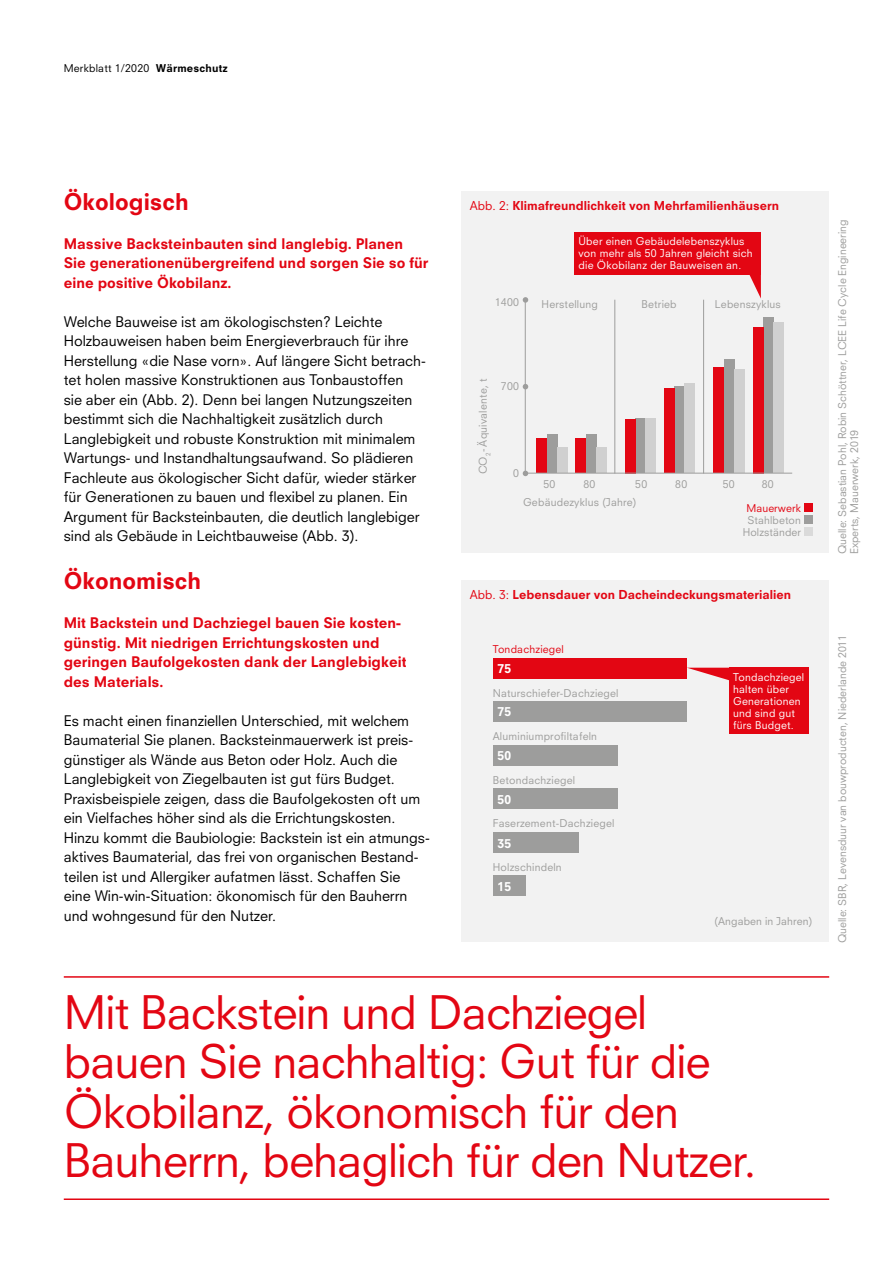
<style>
.page{position:relative;width:893px;height:1263px;background:#fff}
.page>*{position:absolute;margin:0;border:0;box-sizing:border-box;transform-origin:0 0}
.t1{font:45px/49.5px "Neuzeit S";letter-spacing:-.02em;color:#e30613}
.t2{font:800 22.5px "Neuzeit S";color:#e30613}
.t3{font:14.25px/19.5px "Neuzeit S";color:#000}
.t4{font:800 14.25px/19.5px "Neuzeit S";color:#e30613}
.t5{font:800 12px "Neuzeit S";color:#e30613}
.t6{font:800 12px "Neuzeit S";letter-spacing:.02em;color:#fff}
.t7{font:10.5px/12px "Neuzeit S";letter-spacing:.02em;color:#9d9d9c;text-align:center}
.t8{font:10.5px/12px "Neuzeit S";letter-spacing:.02em;color:#fff}
.t9{font:10.5px/12px "Neuzeit S";color:#9d9d9c}
.t10{font:10.5px "Neuzeit S";letter-spacing:.02em;color:#000}
.t11{font:10.5px "Neuzeit S";letter-spacing:.02em;color:#e30613}
.s1{font-weight:800}
.s2{font-weight:400}
</style>
<div class="page">
<hr style="left:64px;top:976px;width:765px;height:2px;background:#e30613">
<hr style="left:64px;top:1198px;width:765px;height:2px;background:#e30613">
<div style="left:461px;top:191px;width:368px;height:362px;background:#f2f2f2"></div>
<div style="left:804px;top:504px;width:8px;height:8px;background:#e30613"></div>
<div style="left:804px;top:516px;width:8px;height:8px;background:#9d9d9c"></div>
<div style="left:804px;top:528px;width:8px;height:8px;background:#dadada"></div>
<hr style="left:525px;top:300px;width:1px;height:173px;background:#9d9d9c">
<hr style="left:614px;top:300px;width:1px;height:173px;background:#9d9d9c">
<hr style="left:703px;top:300px;width:1px;height:173px;background:#9d9d9c">
<svg style="left:523px;top:297px;width:5px;height:6px"></svg>
<svg style="left:523px;top:384px;width:5px;height:5px"></svg>
<svg style="left:523px;top:471px;width:5px;height:5px"></svg>
<div style="left:547px;top:434px;width:10px;height:39px;background:#9d9d9c"></div>
<div style="left:557px;top:447px;width:10px;height:26px;background:#d0d0d0"></div>
<div style="left:537px;top:439px;width:10px;height:34px;background:#e30613"></div>
<div style="left:586px;top:434px;width:10px;height:39px;background:#9d9d9c"></div>
<div style="left:596px;top:447px;width:10px;height:26px;background:#d0d0d0"></div>
<div style="left:576px;top:439px;width:10px;height:34px;background:#e30613"></div>
<div style="left:635px;top:418px;width:10px;height:55px;background:#9d9d9c"></div>
<div style="left:645px;top:418px;width:11px;height:55px;background:#d0d0d0"></div>
<div style="left:625px;top:419px;width:10px;height:54px;background:#e30613"></div>
<div style="left:674px;top:386px;width:10px;height:87px;background:#9d9d9c"></div>
<div style="left:684px;top:384px;width:11px;height:89px;background:#d0d0d0"></div>
<div style="left:664px;top:389px;width:10px;height:84px;background:#e30613"></div>
<div style="left:724px;top:359px;width:10px;height:114px;background:#9d9d9c"></div>
<div style="left:734px;top:370px;width:10px;height:103px;background:#d0d0d0"></div>
<div style="left:714px;top:368px;width:10px;height:105px;background:#e30613"></div>
<div style="left:763px;top:318px;width:10px;height:155px;background:#9d9d9c"></div>
<div style="left:773px;top:322px;width:10px;height:151px;background:#d0d0d0"></div>
<div style="left:753px;top:327px;width:10px;height:146px;background:#e30613"></div>
<hr style="left:525px;top:473px;width:267px;height:1px;background:#9d9d9c">
<div style="left:461px;top:581px;width:368px;height:361px;background:#f2f2f2"></div>
<div style="left:493px;top:658px;width:193px;height:20px;background:#e30613"></div>
<div style="left:493px;top:702px;width:193px;height:20px;background:#9d9d9c"></div>
<div style="left:493px;top:745px;width:124px;height:20px;background:#9d9d9c"></div>
<div style="left:493px;top:789px;width:124px;height:20px;background:#9d9d9c"></div>
<div style="left:493px;top:832px;width:86px;height:20px;background:#9d9d9c"></div>
<div style="left:493px;top:876px;width:33px;height:20px;background:#9d9d9c"></div>
<div style="left:574px;top:232px;width:187px;height:42px;background:#e30613"></div>
<div style="left:729px;top:668px;width:80px;height:66px;background:#e30613"></div>
<svg style="left:748px;top:274px;width:13px;height:25px"></svg>
<svg style="left:688px;top:668px;width:41px;height:12px"></svg>
<p class="t10" style="left:64px;top:62px;width:165px">Merkblatt 1/2020 <span class="s1">Wärmeschutz</span></p>
<h2 class="t2" style="left:64px;top:187px;width:126px">Ökologisch</h2>
<p class="t4" style="left:64px;top:233px;width:366px">Massive Backsteinbauten sind langlebig. Planen<br>Sie generationenübergreifend und sorgen Sie so für eine positive Ökobilanz.</p>
<p class="t3" style="left:64px;top:311px;width:364px">Welche Bauweise ist am ökologischsten? Leichte Holzbauweisen haben beim Energieverbrauch für ihre Herstellung «die Nase vorn». Auf längere Sicht betrach&shy;tet holen massive Konstruktionen aus Tonbaustoffen<br>sie aber ein (Abb. 2). Denn bei langen Nutzungszeiten bestimmt sich die Nachhaltigkeit zusätzlich durch Langlebigkeit und robuste Konstruktion mit minimalem Wartungs- und Instandhaltungsaufwand. So plädieren Fachleute aus ökologischer Sicht dafür, wieder stärker für Generationen zu bauen und flexibel zu planen. Ein Argument für Backsteinbauten, die deutlich langlebiger sind als Gebäude in Leichtbauweise (Abb. 3).</p>
<h2 class="t2" style="left:64px;top:567px;width:139px">Ökonomisch</h2>
<p class="t4" style="left:64px;top:613px;width:344px">Mit Backstein und Dachziegel bauen Sie kosten&shy;günstig. Mit niedrigen Errichtungskosten und geringen Baufolgekosten dank der Langlebigkeit des Materials.</p>
<p class="t3" style="left:64px;top:710px;width:366px">Es macht einen finanziellen Unterschied, mit welchem Baumaterial Sie planen. Backsteinmauerwerk ist preis&shy;günstiger als Wände aus Beton oder Holz. Auch die Langlebigkeit von Ziegelbauten ist gut fürs Budget.<br>Praxisbeispiele zeigen, dass die Baufolgekosten oft um ein Vielfaches höher sind als die Errichtungskosten.<br>Hinzu kommt die Baubiologie: Backstein ist ein atmungs&shy;aktives Baumaterial, das frei von organischen Bestand&shy;teilen ist und Allergiker aufatmen lässt. Schaffen Sie eine Win-win-Situation: ökonomisch für den Bauherrn und wohngesund für den Nutzer.</p>
<p class="t5" style="left:470px;top:198px;width:311px"><span class="s2">Abb. 2:</span> Klimafreundlichkeit von Mehrfamilienhäusern</p>
<p class="t8" style="left:578px;top:235px;width:176px">Über einen Gebäudelebenszyklus von mehr als 50 Jahren gleicht sich die Ökobilanz der Bauweisen an.</p>
<p class="t7" style="left:495px;top:296px;width:25px">1400</p>
<p class="t7" style="left:542px;top:298px;width:58px">Herstellung</p>
<p class="t7" style="left:642px;top:298px;width:37px">Betrieb</p>
<p class="t7" style="left:715px;top:298px;width:67px">Lebenszyklus</p>
<p class="t7" style="left:477px;top:474px;width:98px;rotate:-90deg">CO<sub>2</sub>- Äquivalente, t</p>
<p class="t7" style="left:501px;top:380px;width:19px">700</p>
<p class="t7" style="left:513px;top:467px;width:7px">0</p>
<p class="t7" style="left:543px;top:478px;width:13px">50</p>
<p class="t7" style="left:583px;top:478px;width:13px">80</p>
<p class="t7" style="left:635px;top:478px;width:13px">50</p>
<p class="t7" style="left:675px;top:478px;width:13px">80</p>
<p class="t7" style="left:723px;top:478px;width:13px">50</p>
<p class="t7" style="left:762px;top:478px;width:13px">80</p>
<p class="t7" style="left:523px;top:496px;width:115px">Gebäudezyklus (Jahre)</p>
<p class="t11" style="left:746px;top:501px;width:56px">Mauerwerk</p>
<p class="t7" style="left:743px;top:514px;width:60px">Stahlbeton<br>Holzständer</p>
<p class="t5" style="left:470px;top:587px;width:323px"><span class="s2">Abb. 3:</span> Lebensdauer von Dacheindeckungsmaterialien</p>
<p class="t11" style="left:493px;top:643px;width:73px">Tondachziegel</p>
<p class="t7" style="left:493px;top:686px;width:127px">Naturschiefer-Dachziegel</p>
<p class="t7" style="left:493px;top:730px;width:106px">Aluminiumprofiltafeln</p>
<p class="t7" style="left:493px;top:774px;width:84px">Betondachziegel</p>
<p class="t7" style="left:493px;top:817px;width:123px">Faserzement-Dachziegel</p>
<p class="t7" style="left:493px;top:861px;width:71px">Holzschindeln</p>
<p class="t6" style="left:497px;top:661px;width:15px">75</p>
<p class="t6" style="left:497px;top:705px;width:15px">75</p>
<p class="t6" style="left:497px;top:748px;width:15px">50</p>
<p class="t6" style="left:497px;top:792px;width:15px">50</p>
<p class="t6" style="left:497px;top:836px;width:15px">35</p>
<p class="t6" style="left:497px;top:879px;width:15px">15</p>
<p class="t8" style="left:733px;top:671px;width:73px">Tondachziegel halten über<br>Generationen und sind gut fürs Budget.</p>
<p class="t7" style="left:714px;top:915px;width:99px">(Angaben in Jahren)</p>
<h1 class="t1" style="left:64px;top:987px;width:694px">Mit Backstein und Dachziegel bauen Sie nachhaltig: Gut für die<br>Ökobilanz, ökonomisch für den<br>Bauherrn, behaglich für den Nutzer.</h1>
<p class="t9" style="left:836px;top:554px;width:336px;rotate:-90deg">Quelle: Sebastian Pohl, Robin Schöttner, LCEE Life Cycle Engineering<br>Experts, Mauerwerk, 2019</p>
<p class="t9" style="left:836px;top:943px;width:310px;rotate:-90deg">Quelle: SBR, Levensduur van bouwproducten, Niederlande 2011</p>
</div>
